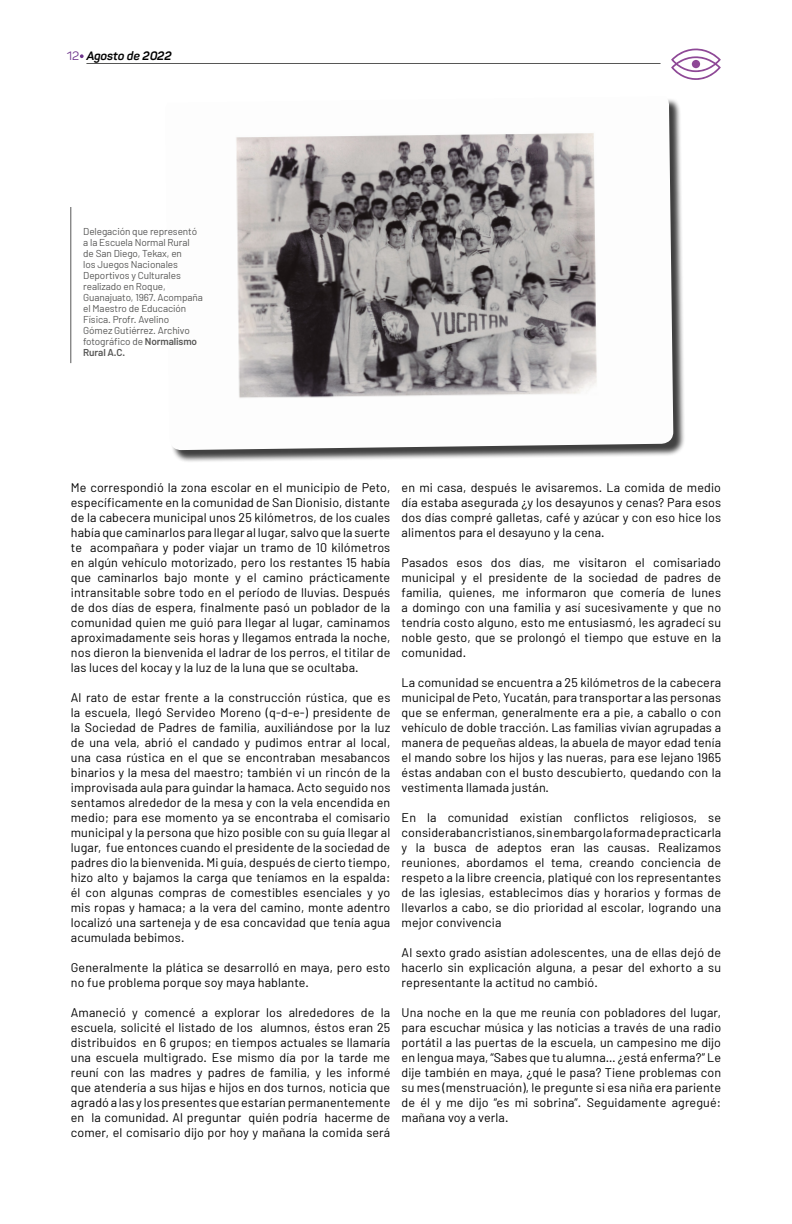
<style>
.page{position:relative;width:792px;height:1224px;background:#fff}
.page>*{position:absolute;margin:0;border:0;box-sizing:border-box;transform-origin:0 0}
.t1{font:12.5px/15px "Barlow";letter-spacing:.01em;color:#000;text-align:justify}
.t2{font:italic 700 12px "Panton";color:#000}
.t3{font:10px/11px "Barlow";letter-spacing:-.01em;color:#575756}
.s1{font-weight:400;font-style:normal;color:#6e368c}
.s2{font-weight:600}
</style>
<div class="page">
<hr style="left:86px;top:63px;width:575px;height:1px;background:#575756">
<svg style="left:80px;top:54px;width:4px;height:4px"></svg>
<svg style="left:671px;top:48px;width:50px;height:32px"></svg>
<div style="left:692px;top:60px;width:8px;height:8px;background:#8e4896;border-radius:50%"></div>
<div style="left:167px;top:98px;width:519px;height:365px;background:#000;opacity:.75"></div>
<img style="left:167px;top:98px;width:506px;height:352px">
<hr style="left:70px;top:207px;width:1px;height:156px;background:#575756">
<p class="t2" style="left:67px;top:48px;width:106px"><span class="s1">12</span> Agosto de 2022</p>
<p class="t3" style="left:83px;top:226px;width:121px">Delegación que representó a la Escuela Normal Rural de San Diego, Tekax, en<br>los Juegos Nacionales<br>Deportivos y Culturales realizado en Roque,<br>Guanajuato, 1967. Acompaña el Maestro de Educación<br>Física. Profr. Avelino<br>Gómez Gutiérrez. Archivo fotográfico de <span class="s2">Normalismo<br>Rural A.C.</span></p>
<p class="t1" style="left:71px;top:480px;width:321px">Me correspondió la zona escolar en el municipio de Peto, específicamente en la comunidad de San Dionisio, distante de la cabecera municipal unos 25 kilómetros, de los cuales había que caminarlos para llegar al lugar, salvo que la suerte te acompañara y poder viajar un tramo de 10 kilómetros en algún vehículo motorizado, pero los restantes 15 había que caminarlos bajo monte y el camino prácticamente intransitable sobre todo en el período de lluvias. Después de dos días de espera, finalmente pasó un poblador de la comunidad quien me guió para llegar al lugar, caminamos aproximadamente seis horas y llegamos entrada la noche, nos dieron la bienvenida el ladrar de los perros, el titilar de las luces del kocay y la luz de la luna que se ocultaba.</p>
<p class="t1" style="left:71px;top:690px;width:321px">Al rato de estar frente a la construcción rústica, que es la escuela, llegó Servideo Moreno (q-d-e-) presidente de la Sociedad de Padres de familia, auxiliándose por la luz de una vela, abrió el candado y pudimos entrar al local, una casa rústica en el que se encontraban mesabancos binarios y la mesa del maestro; también vi un rincón de la improvisada aula para guindar la hamaca. Acto seguido nos sentamos alrededor de la mesa y con la vela encendida en medio; para ese momento ya se encontraba el comisario municipal y la persona que hizo posible con su guía llegar al lugar, fue entonces cuando el presidente de la sociedad de padres dio la bienvenida. Mi guía, después de cierto tiempo, hizo alto y bajamos la carga que teníamos en la espalda: él con algunas compras de comestibles esenciales y yo mis ropas y hamaca; a la vera del camino, monte adentro localizó una sarteneja y de esa concavidad que tenía agua acumulada bebimos.</p>
<p class="t1" style="left:71px;top:960px;width:321px">Generalmente la plática se desarrolló en maya, pero esto no fue problema porque soy maya hablante.</p>
<p class="t1" style="left:71px;top:1005px;width:321px">Amaneció y comencé a explorar los alrededores de la escuela, solicité el listado de los alumnos, éstos eran 25 distribuidos en 6 grupos; en tiempos actuales se llamaría una escuela multigrado. Ese mismo día por la tarde me reuní con las madres y padres de familia, y les informé que atendería a sus hijas e hijos en dos turnos, noticia que agradó a las y los presentes que estarían permanentemente en la comunidad. Al preguntar quién podría hacerme de comer, el comisario dijo por hoy y mañana la comida será</p>
<p class="t1" style="left:402px;top:480px;width:321px">en mi casa, después le avisaremos. La comida de medio día estaba asegurada ¿y los desayunos y cenas? Para esos dos días compré galletas, café y azúcar y con eso hice los alimentos para el desayuno y la cena.</p>
<p class="t1" style="left:402px;top:555px;width:321px">Pasados esos dos días, me visitaron el comisariado municipal y el presidente de la sociedad de padres de familia, quienes, me informaron que comería de lunes a domingo con una familia y así sucesivamente y que no tendría costo alguno, esto me entusiasmó, les agradecí su noble gesto, que se prolongó el tiempo que estuve en la comunidad.</p>
<p class="t1" style="left:402px;top:675px;width:321px">La comunidad se encuentra a 25 kilómetros de la cabecera municipal de Peto, Yucatán, para transportar a las personas que se enferman, generalmente era a pie, a caballo o con vehículo de doble tracción. Las familias vivían agrupadas a manera de pequeñas aldeas, la abuela de mayor edad tenía el mando sobre los hijos y las nueras, para ese lejano 1965 éstas andaban con el busto descubierto, quedando con la vestimenta llamada justán.</p>
<p class="t1" style="left:402px;top:810px;width:321px">En la comunidad existían conflictos religiosos, se consideraban cristianos, sin embargo la forma de practicarla y la busca de adeptos eran las causas. Realizamos reuniones, abordamos el tema, creando conciencia de respeto a la libre creencia, platiqué con los representantes de las iglesias, establecimos días y horarios y formas de llevarlos a cabo, se dio prioridad al escolar, logrando una mejor convivencia</p>
<p class="t1" style="left:402px;top:945px;width:321px">Al sexto grado asistían adolescentes, una de ellas dejó de hacerlo sin explicación alguna, a pesar del exhorto a su representante la actitud no cambió.</p>
<p class="t1" style="left:402px;top:1005px;width:321px">Una noche en la que me reunía con pobladores del lugar, para escuchar música y las noticias a través de una radio portátil a las puertas de la escuela, un campesino me dijo en lengua maya, “Sabes que tu alumna… ¿está enferma?” Le dije también en maya, ¿qué le pasa? Tiene problemas con su mes (menstruación), le pregunte si esa niña era pariente de él y me dijo “es mi sobrina”. Seguidamente agregué: mañana voy a verla.</p>
</div>
